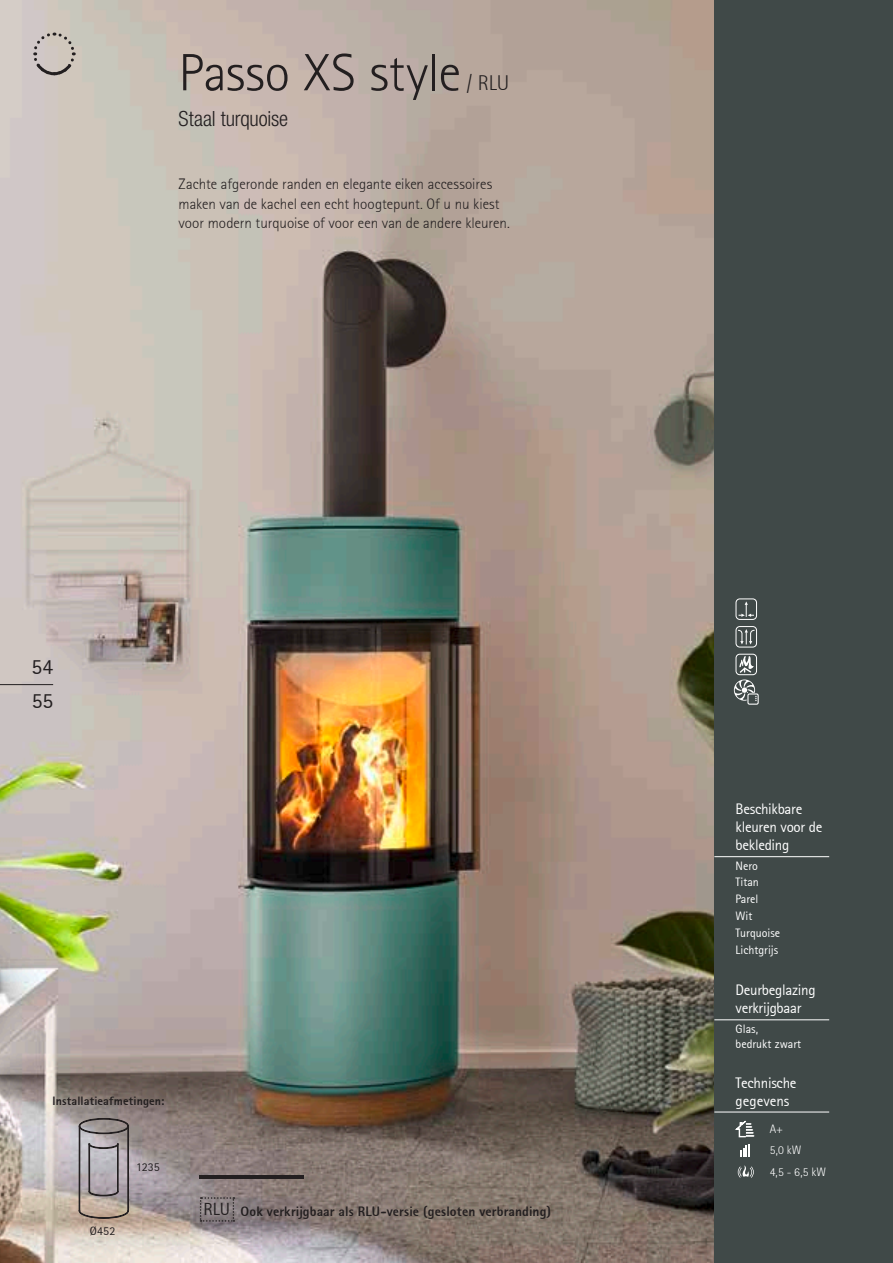
<style>
.page{position:relative;width:893px;height:1263px;background:#fff}
.page>*{position:absolute;margin:0;border:0;box-sizing:border-box;transform-origin:0 0}
.t1{font:300 52.5px "Rotis Sans Serif";letter-spacing:-.005em;color:#231f20}
.t2{font:21.45px/34.3px "Rotis Sans Serif";color:#231f20}
.t3{font:300 condensed 21px "Helvetica Neue";letter-spacing:-.01em;color:#231f20}
.t4{font:300 21px "Rotis Sans Serif";color:#231f20}
.t5{font:300 15px/19.5px "Rotis Sans Serif";color:#231f20}
.t6{font:15px/18px "Rotis Sans Serif";letter-spacing:-.02em;color:#fff}
.t7{font:800 13.5px "Rotis Sans Serif";letter-spacing:.01em;color:#231f20}
.t8{font:12px/16.8px "Rotis Sans Serif";color:#fff}
.t9{font:800 12px "Rotis Sans Serif";letter-spacing:.015em;color:#231f20}
.t10{font:300 12px/21.3px "Rotis Sans Serif";color:#fff}
.t11{font:12px "Rotis Sans Serif";letter-spacing:.01em;color:#231f20}
.s1{font-weight:400;font-size:17.25px}
</style>
<div class="page">
<img style="left:0;top:0;width:714px;height:1263px">
<div style="left:714px;top:0;width:179px;height:1263px;background:#404948"></div>
<svg style="left:32px;top:31px;width:44px;height:46px;background:#bcb4af"></svg>
<div style="left:736px;top:598px;width:21px;height:22px;border:1px solid #fff;border-radius:4px"></div>
<svg style="left:738px;top:601px;width:16px;height:16px"></svg>
<div style="left:736px;top:626px;width:21px;height:21px;border:1px solid #fff;border-radius:4px"></div>
<svg style="left:737px;top:629px;width:18px;height:15px"></svg>
<div style="left:736px;top:654px;width:21px;height:21px;border:1px solid #fff;border-radius:4px"></div>
<svg style="left:739px;top:656px;width:15px;height:17px"></svg>
<div style="left:747px;top:693px;width:12px;height:12px;border:1px solid #fff"></div>
<svg style="left:734px;top:679px;width:23px;height:22px"></svg>
<svg style="left:78px;top:1118px;width:51px;height:16px"></svg>
<svg style="left:78px;top:1210px;width:51px;height:9px"></svg>
<div style="left:79px;top:1126px;width:1px;height:85px;border:1px solid #231f20"></div>
<div style="left:127px;top:1126px;width:2px;height:85px;border:1px solid #231f20"></div>
<svg style="left:88px;top:1143px;width:29px;height:6px"></svg>
<svg style="left:88px;top:1190px;width:31px;height:7px"></svg>
<div style="left:89px;top:1143px;width:1px;height:49px;border:1px solid #231f20"></div>
<div style="left:117px;top:1143px;width:2px;height:49px;border:1px solid #231f20"></div>
<hr style="left:200px;top:1176px;width:104px;height:3px;background:#231f20">
<svg style="left:200px;top:1197px;width:34px;height:25px"></svg>
<hr style="left:714px;top:856px;width:115px;height:1px;background:#fff">
<hr style="left:714px;top:1019px;width:115px;height:1px;background:#fff">
<hr style="left:714px;top:1112px;width:115px;height:1px;background:#fff">
<svg style="left:735px;top:1121px;width:20px;height:16px"></svg>
<svg style="left:741px;top:1144px;width:8px;height:13px"></svg>
<svg style="left:738px;top:1165px;width:16px;height:13px"></svg>
<hr style="left:0;top:684px;width:53px;height:1px;background:#231f20">
<h1 class="t1" style="left:179px;top:42px;width:284px">Passo XS style</h1>
<h3 class="t3" style="left:179px;top:107px;width:111px">Staal turquoise</h3>
<h3 class="t4" style="left:467px;top:71px;width:44px">/ RLU</h3>
<p class="t5" style="left:179px;top:174px;width:333px">Zachte afgeronde randen en elegante eiken accessoires maken van de kachel een echt hoogtepunt. Of u nu kiest voor modern turquoise of voor een van de andere kleuren.</p>
<h2 class="t2" style="left:31px;top:649px;width:23px">54<br>55</h2>
<p class="t9" style="left:53px;top:1093px;width:113px">Installatieafmetingen:</p>
<p class="t11" style="left:90px;top:1224px;width:27px">Ø452</p>
<p class="t11" style="left:136px;top:1160px;width:25px">1235</p>
<p class="t7" style="left:203px;top:1202px;width:349px"><span class="s1">RLU</span> Ook verkrijgbaar als RLU-versie (gesloten verbranding)</p>
<p class="t6" style="left:736px;top:800px;width:88px">Beschikbare kleuren voor de bekleding</p>
<p class="t8" style="left:736px;top:857px;width:46px">Nero<br>Titan<br>Parel<br>Wit<br>Turquoise<br>Lichtgrijs</p>
<p class="t6" style="left:736px;top:981px;width:81px">Deurbeglazing verkrijgbaar</p>
<p class="t8" style="left:736px;top:1021px;width:67px;line-height:15px">Glas,<br>bedrukt zwart</p>
<p class="t6" style="left:736px;top:1073px;width:62px">Technische gegevens</p>
<p class="t10" style="left:770px;top:1118px;width:58px">A+<br>5,0 kW<br>4,5 - 6,5 kW</p>
</div>
